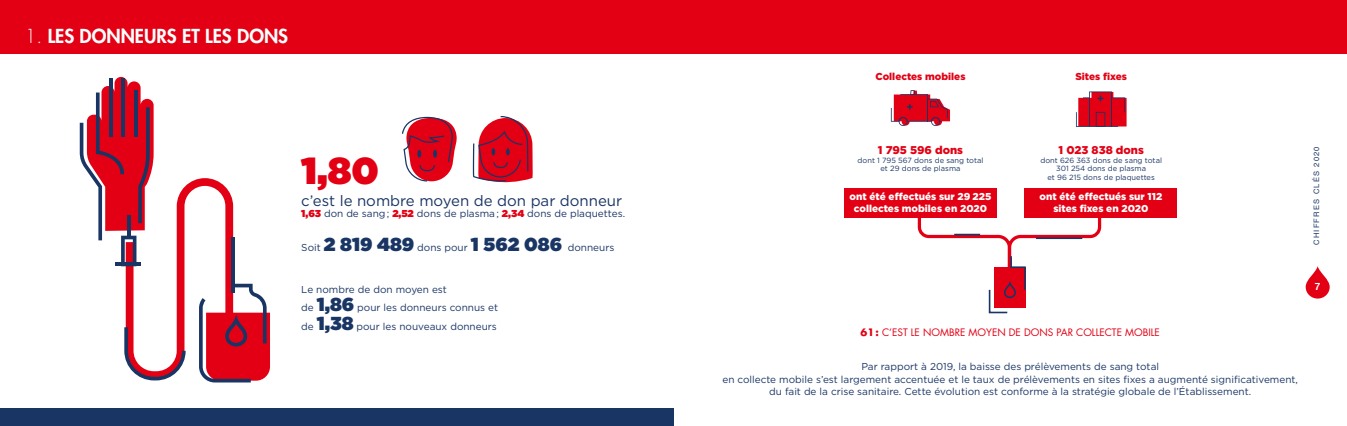
<style>
.page{position:relative;width:1347px;height:426px;background:#fff}
.page>*{position:absolute;margin:0;border:0;box-sizing:border-box;transform-origin:0 0}
.t1{font:900 37.5px "Gotham";color:#e30014}
.t2{font:800 18.75px "Futura Std";color:#fff}
.t3{font:15px "Gotham";color:#193564}
.t4{font:900 11.25px "Gotham";color:#e30014}
.t5{font:10px/12.5px "Gotham";color:#193564;text-align:center}
.t6{font:900 10px/11.2px "Gotham";color:#fff;text-align:center}
.t7{font:10px "Futura Std";color:#e30014}
.t8{font:900 10px "Gotham";color:#e30014}
.t9{font:700 10px "Helvetica";color:#fff}
.t10{font:7.5px/8.8px "Gotham";color:#193564;text-align:center}
.t11{font:7.5px "Helvetica";letter-spacing:.16em;color:#193564}
.s1{font-weight:300}
.s2{font-weight:900;color:#e30014}
.s3{font-weight:900;font-size:18.75px}
.s4{font-weight:700}
</style>
<div class="page">
<div style="left:0;top:0;width:1346px;height:53px;background:#e30014"></div>
<div style="left:0;top:407px;width:673px;height:18px;background:#193564"></div>
<svg style="left:80px;top:77px;width:190px;height:305px"></svg>
<svg style="left:473px;top:116px;width:60px;height:67px"></svg>
<svg style="left:402px;top:116px;width:54px;height:66px"></svg>
<svg style="left:1076px;top:91px;width:50px;height:36px;background:#d0293d"></svg>
<svg style="left:891px;top:90px;width:59px;height:36px"></svg>
<svg style="left:916px;top:209px;width:186px;height:105px"></svg>
<div style="left:844px;top:187px;width:152px;height:30px;background:#e30014"></div>
<div style="left:1024px;top:187px;width:153px;height:30px;background:#e30014"></div>
<svg style="left:1305px;top:266px;width:24px;height:32px"></svg>
<h2 class="t2" style="left:25px;top:24px;width:265px"><span class="s1">1.</span> LES DONNEURS ET LES DONS</h2>
<h1 class="t1" style="left:301px;top:143px;width:79px">1,80</h1>
<h3 class="t3" style="left:301px;top:191px;width:322px">c’est le nombre moyen de don par donneur</h3>
<p class="t5" style="left:301px;top:207px;width:325px"><span class="s2">1,63</span> don de sang ; <span class="s2">2,52</span> dons de plasma ; <span class="s2">2,34</span> dons de plaquettes.</p>
<p class="t5" style="left:301px;top:241px;width:314px">Soit <span class="s3">2 819 489</span> dons pour <span class="s3">1 562 086</span> donneurs</p>
<p class="t5" style="left:301px;top:279px;width:198px;line-height:18.8px;text-align:left">Le nombre de don moyen est<br>de <span class="s3">1,86</span> pour les donneurs connus et de <span class="s3">1,38</span> pour les nouveaux donneurs</p>
<p class="t8" style="left:875px;top:70px;width:91px">Collectes mobiles</p>
<p class="t8" style="left:1075px;top:70px;width:53px">Sites fixes</p>
<p class="t4" style="left:878px;top:142px;width:87px">1 795 596 dons</p>
<p class="t10" style="left:857px;top:155px;width:127px">dont 1 795 567 dons de sang total et 29 dons de plasma</p>
<p class="t4" style="left:1058px;top:142px;width:87px">1 023 838 dons</p>
<p class="t10" style="left:1040px;top:155px;width:123px">dont 626 363 dons de sang total<br>301 254 dons de plasma</p>
<p class="t10" style="left:1047px;top:173px;width:109px">et 96 215 dons de plaquettes</p>
<p class="t6" style="left:849px;top:191px;width:143px">ont été effectués sur 29 225 collectes mobiles en 2020</p>
<p class="t6" style="left:1039px;top:191px;width:124px">ont été effectués sur 112 sites fixes en 2020</p>
<p class="t11" style="left:1310px;top:244px;width:100px;rotate:-90deg">CHIFFRES CLÉS 2020</p>
<p class="t9" style="left:1314px;top:278px;width:7px">7</p>
<p class="t7" style="left:860px;top:326px;width:301px"><span class="s4">61:</span> C’EST LE NOMBRE MOYEN DE DONS PAR COLLECTE MOBILE</p>
<p class="t5" style="left:722px;top:359px;width:577px">Par rapport à 2019, la baisse des prélèvements de sang total<br>en collecte mobile s’est largement accentuée et le taux de prélèvements en sites fixes a augmenté significativement, du fait de la crise sanitaire. Cette évolution est conforme à la stratégie globale de l’Établissement.</p>
</div>
